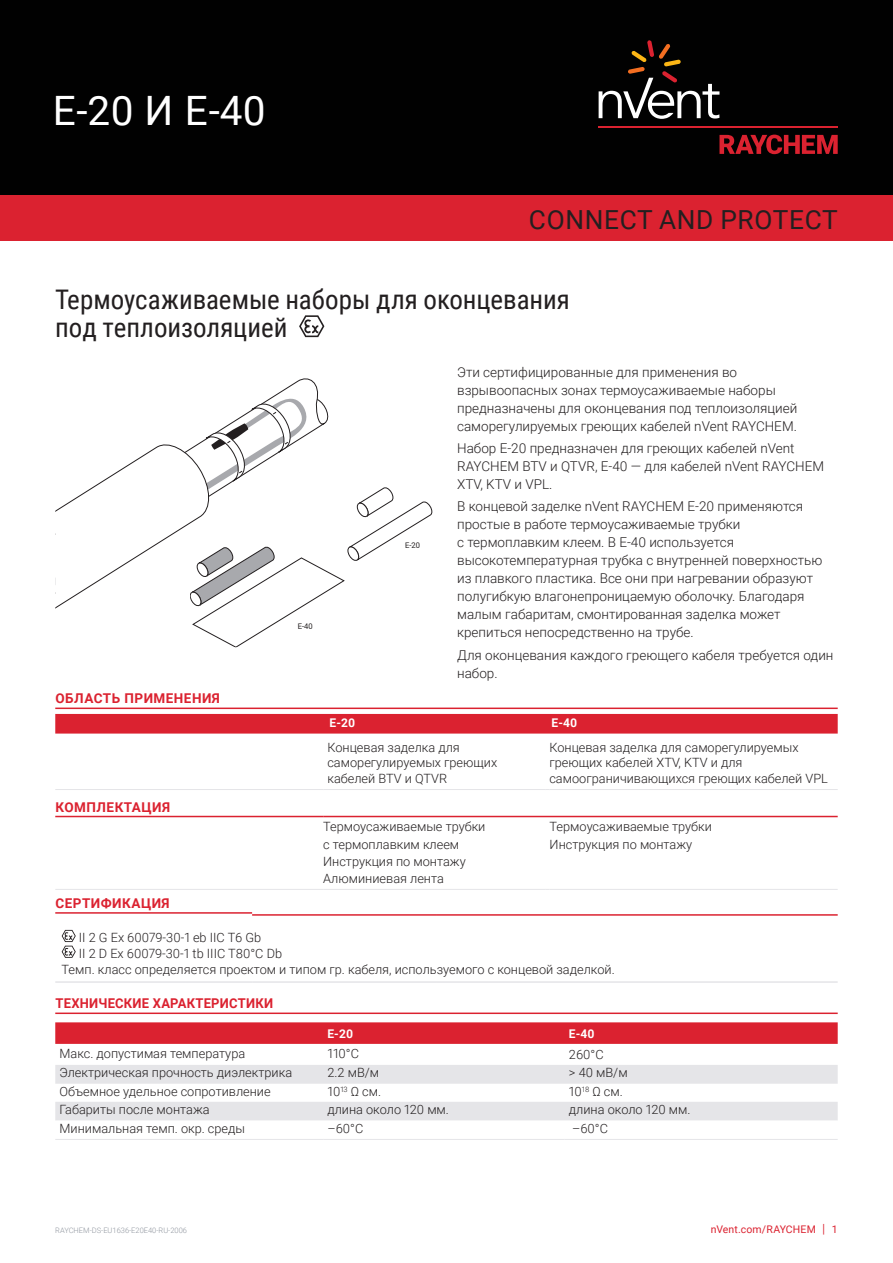
<style>
.page{position:relative;width:893px;height:1263px;background:#fff}
.page>*{position:absolute;margin:0;border:0;box-sizing:border-box;transform-origin:0 0}
.Page_1_Header_-_nVen{font:40.5px "Roboto";color:#fff}
.Product_Description{font:27px/28.5px "Roboto Condensed";color:#231f20}
.t1{font:26.25px "Roboto";letter-spacing:.025em;color:#231f20}
.Text_-_nVent_Data_Sh{font:300 13.5px/18px "Roboto";color:#231f20}
.Subhead_-_nVent_Data{font:700 13.5px "Roboto";letter-spacing:.035em;color:#db2230}
.Subhead_-_nVent_Data-2{font:700 13.5px "Roboto";letter-spacing:.035em;color:#db2230;scale:.96 1}
.Table_Text_-_nVent_D{font:300 12.75px/15.8px "Roboto";color:#231f20}
.Table_Subhead_-_nVen{font:700 12px "Roboto";letter-spacing:.01em;color:#fff}
.t2{font:10.5px "Roboto";letter-spacing:.015em;color:#db2230}
.t3{font:7.65px "Roboto";color:#231f20}
.t4{font:300 7.5px "Roboto";color:#8f959e}
.s1{font-size:12.6px}
</style>
<div class="page">
<div style="left:0;top:0;width:893px;height:196px;background:#010101"></div>
<div style="left:0;top:196px;width:893px;height:45px;background:#db2230"></div>
<svg style="left:719px;top:135px;width:119px;height:19px"></svg>
<hr style="left:599px;top:126px;width:239px;height:1px;background:#db2230">
<svg style="left:599px;top:40px;width:120px;height:79px"></svg>
<div style="left:55px;top:714px;width:783px;height:19px;background:#db2230"></div>
<hr style="left:55px;top:889px;width:268px;height:1px;background:#e5e5e8">
<hr style="left:323px;top:889px;width:222px;height:1px;background:#e5e5e8">
<hr style="left:550px;top:889px;width:288px;height:1px;background:#e5e5e8">
<hr style="left:55px;top:789px;width:268px;height:1px;background:#e5e5e8">
<hr style="left:323px;top:789px;width:222px;height:1px;background:#e5e5e8">
<hr style="left:550px;top:789px;width:288px;height:1px;background:#e5e5e8">
<hr style="left:55px;top:707px;width:783px;height:2px;background:#db2230">
<hr style="left:55px;top:816px;width:268px;height:1px;background:#db2230">
<hr style="left:323px;top:816px;width:515px;height:1px;background:#db2230">
<hr style="left:55px;top:981px;width:197px;height:2px;background:#e5e5e8">
<hr style="left:252px;top:981px;width:184px;height:2px;background:#e5e5e8">
<hr style="left:436px;top:981px;width:402px;height:2px;background:#e5e5e8">
<hr style="left:55px;top:912px;width:197px;height:2px;background:#db2230">
<hr style="left:252px;top:914px;width:184px;height:2px;background:#db2230">
<hr style="left:436px;top:914px;width:402px;height:2px;background:#db2230">
<svg style="left:62px;top:930px;width:14px;height:28px"></svg>
<svg style="left:55px;top:1022px;width:783px;height:22px;background:#db2734"></svg>
<svg style="left:55px;top:1065px;width:783px;height:56px"></svg>
<hr style="left:55px;top:1139px;width:268px;height:1px;background:#e5e5e8">
<hr style="left:323px;top:1139px;width:242px;height:1px;background:#e5e5e8">
<hr style="left:565px;top:1139px;width:273px;height:1px;background:#e5e5e8">
<hr style="left:55px;top:1012px;width:783px;height:2px;background:#db2230">
<svg style="left:55px;top:398px;width:377px;height:250px"></svg>
<svg style="left:299px;top:315px;width:25px;height:22px"></svg>
<p class="Page_1_Header_-_nVen" style="left:53px;top:82px;width:215px">E-20 И E-40</p>
<h3 class="t1" style="left:529px;top:201px;width:310px">CONNECT AND PROTECT</h3>
<p class="Product_Description" style="left:55px;top:284px;width:516px">Термоусаживаемые наборы для оконцевания под теплоизоляцией</p>
<p class="Subhead_-_nVent_Data" style="left:56px;top:689px;width:166px">ОБЛАСТЬ ПРИМЕНЕНИЯ</p>
<p class="Subhead_-_nVent_Data" style="left:56px;top:797px;width:116px">КОМПЛЕКТАЦИЯ</p>
<p class="t3" style="left:297px;top:621px;width:17px;rotate:-2deg">E-40</p>
<p class="t3" style="left:405px;top:540px;width:17px;rotate:-2deg">E-20</p>
<p class="Text_-_nVent_Data_Sh" style="left:457px;top:362px;width:342px">Эти сертифицированные для применения во взрывоопасных зонах термоусаживаемые наборы предназначены для оконцевания под теплоизоляцией саморегулируемых греющих кабелей nVent RAYCHEM.</p>
<p class="Text_-_nVent_Data_Sh" style="left:457px;top:439px;width:368px">Набор Е-20 предназначен для греющих кабелей nVent<br>RAYCHEM BTV и QTVR, Е-40 — для кабелей nVent RAYCHEM<br>XTV, KTV и VPL.</p>
<p class="Text_-_nVent_Data_Sh" style="left:457px;top:497px;width:367px">В концевой заделке nVent RAYCHEM E-20 применяются простые в работе термоусаживаемые трубки<br>с термоплавким клеем. В E-40 используется высокотемпературная трубка с внутренней поверхностью из плавкого пластика. Все они при нагревании образуют полугибкую влагонепроницаемую оболочку. Благодаря малым габаритам, смонтированная заделка может крепиться непосредственно на трубе.</p>
<p class="Text_-_nVent_Data_Sh" style="left:457px;top:645px;width:378px">Для оконцевания каждого греющего кабеля требуется один набор.</p>
<p class="Table_Subhead_-_nVen" style="left:330px;top:714px;width:27px">E-20</p>
<p class="Table_Subhead_-_nVen" style="left:551px;top:714px;width:27px">E-40</p>
<p class="Table_Text_-_nVent_D" style="left:327px;top:739px;width:171px">Концевая заделка для саморегулируемых греющих кабелей BTV и QTVR</p>
<p class="Table_Text_-_nVent_D" style="left:549px;top:739px;width:280px">Концевая заделка для саморегулируемых греющих кабелей XTV, KTV и для самоограничивающихся греющих кабелей VPL</p>
<p class="Table_Text_-_nVent_D" style="left:323px;top:818px;width:164px">Термоусаживаемые трубки</p>
<p class="Table_Text_-_nVent_D" style="left:323px;top:836px;width:138px">с термоплавким клеем</p>
<p class="Table_Text_-_nVent_D" style="left:323px;top:853px;width:144px">Инструкция по монтажу</p>
<p class="Table_Text_-_nVent_D" style="left:323px;top:870px;width:122px">Алюминиевая лента</p>
<p class="Table_Text_-_nVent_D" style="left:550px;top:818px;width:164px">Термоусаживаемые трубки</p>
<p class="Table_Text_-_nVent_D" style="left:550px;top:836px;width:144px">Инструкция по монтажу</p>
<p class="Subhead_-_nVent_Data" style="left:56px;top:894px;width:116px">СЕРТИФИКАЦИЯ</p>
<p class="Table_Text_-_nVent_D" style="left:79px;top:929px;width:184px">II 2 G Ex 60079-30-1 eb IIC T6 Gb</p>
<p class="Table_Text_-_nVent_D" style="left:79px;top:945px;width:205px">II 2 D Ex 60079-30-1 tb IIIC T80°C Db</p>
<p class="Table_Text_-_nVent_D" style="left:62px;top:961px;width:555px">Темп. класс определяется проектом и типом гр. кабеля, используемого с концевой заделкой.</p>
<p class="Subhead_-_nVent_Data-2" style="left:56px;top:994px;width:228px">ТЕХНИЧЕСКИЕ ХАРАКТЕРИСТИКИ</p>
<p class="Table_Subhead_-_nVen" style="left:327px;top:1025px;width:27px">E-20</p>
<p class="Table_Subhead_-_nVen" style="left:569px;top:1025px;width:27px">E-40</p>
<p class="Table_Text_-_nVent_D" style="left:60px;top:1045px;width:187px">Макс. допустимая температура</p>
<p class="Table_Text_-_nVent_D" style="left:327px;top:1045px;width:33px">110°C</p>
<p class="Table_Text_-_nVent_D" style="left:569px;top:1046px;width:36px">260°C</p>
<p class="Table_Text_-_nVent_D" style="left:60px;top:1064px;width:234px">Электрическая прочность диэлектрика</p>
<p class="Table_Text_-_nVent_D" style="left:327px;top:1064px;width:53px">2.2 мВ/м</p>
<p class="Table_Text_-_nVent_D" style="left:569px;top:1064px;width:60px">&gt; 40 мВ/м</p>
<p class="Table_Text_-_nVent_D" style="left:60px;top:1083px;width:213px">Объемное удельное сопротивление</p>
<p class="Table_Text_-_nVent_D" style="left:327px;top:1083px;width:55px">10<sup>13</sup> Ω см.</p>
<p class="Table_Text_-_nVent_D" style="left:569px;top:1083px;width:55px">10<sup>18</sup> Ω см.</p>
<p class="Table_Text_-_nVent_D" style="left:60px;top:1101px;width:152px">Габариты после монтажа</p>
<p class="Table_Text_-_nVent_D" style="left:327px;top:1101px;width:123px">длина около 120 мм.</p>
<p class="Table_Text_-_nVent_D" style="left:569px;top:1101px;width:123px">длина около 120 мм.</p>
<p class="Table_Text_-_nVent_D" style="left:60px;top:1120px;width:187px">Минимальная темп. окр. среды</p>
<p class="Table_Text_-_nVent_D" style="left:327px;top:1120px;width:37px">–60°C</p>
<p class="Table_Text_-_nVent_D" style="left:572px;top:1120px;width:37px">–60°C</p>
<p class="t4" style="left:55px;top:1225px;width:133px">RAYCHEM-DS-EU1636-E20E40-RU-2006</p>
<p class="t2" style="left:711px;top:1222px;width:128px">nVent.com/RAYCHEM <span class="s1">|</span> 1</p>
</div>
